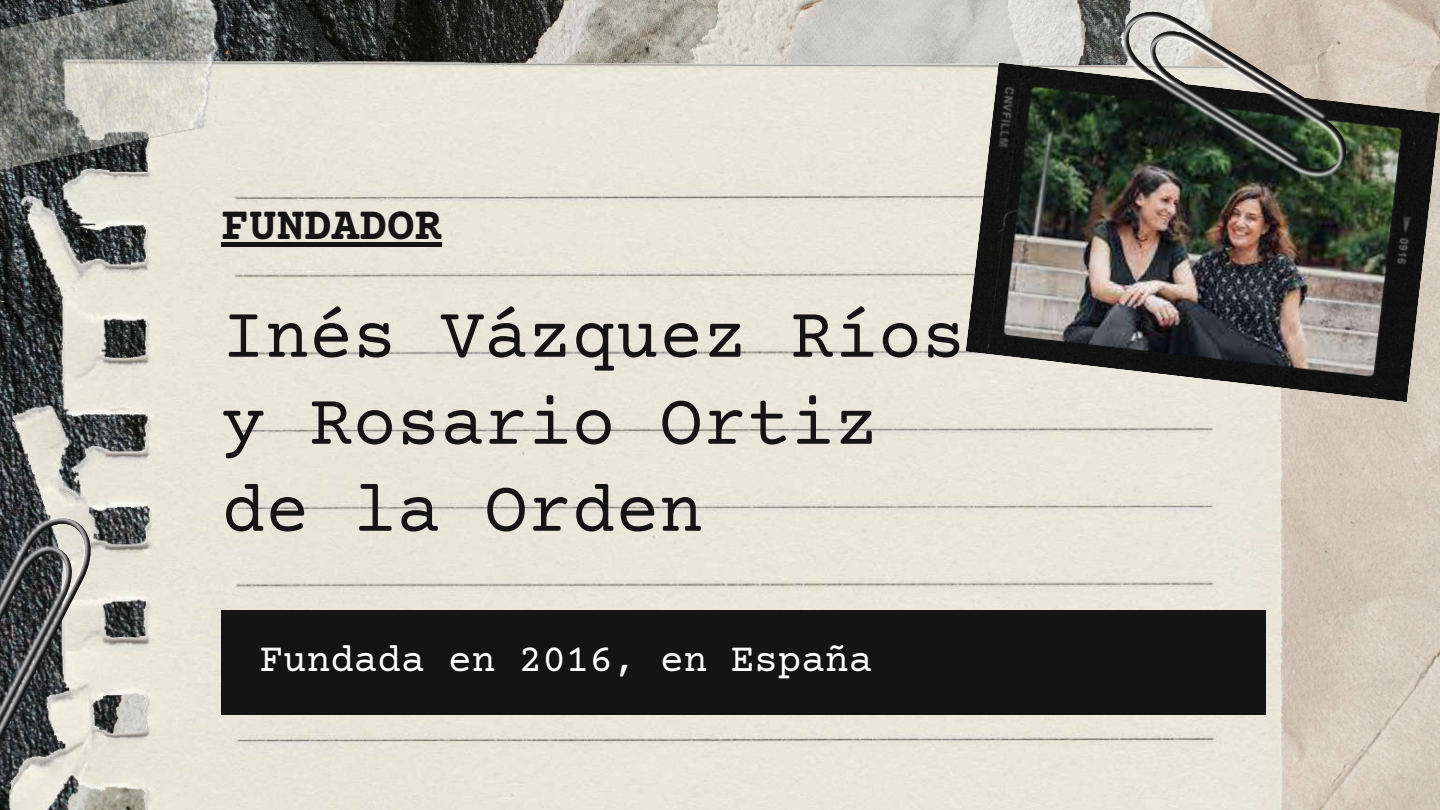
<style>
.page{position:relative;width:1440px;height:810px;background:#fff}
.page>*{position:absolute;margin:0;border:0;box-sizing:border-box;transform-origin:0 0}
.t1{font:73px/87px "Courier Prime";color:#141414}
.t2{font:700 46px "Courier Prime";color:#141414}
.t3{font:39.3px "Courier Prime";color:#fff}
</style>
<div class="page">
<img style="left:265px;top:0;width:1175px;height:810px">
<img style="left:0;top:52px;width:1297px;height:758px">
<img style="left:966px;top:63px;width:474px;height:339px">
<svg style="left:1099px;top:0;width:273px;height:195px;background:#686a5b"></svg>
<img style="left:1105px;top:0;width:259px;height:193px">
<img style="left:0;top:0;width:265px;height:201px">
<svg style="left:0;top:493px;width:113px;height:297px;background:#aaaaa3"></svg>
<img style="left:0;top:500px;width:107px;height:282px">
<div style="left:222px;top:610px;width:1044px;height:105px;background:#141414"></div>
<hr style="left:222px;top:242px;width:220px;height:4px;background:#141414">
<p class="t2" style="left:222px;top:203px;width:222px">FUNDADOR</p>
<p class="t1" style="left:222px;top:297px;width:746px">Inés Vázquez Ríos y Rosario Ortiz de la Orden</p>
<p class="t3" style="left:260px;top:640px;width:614px">Fundada en 2016, en España</p>
</div>
